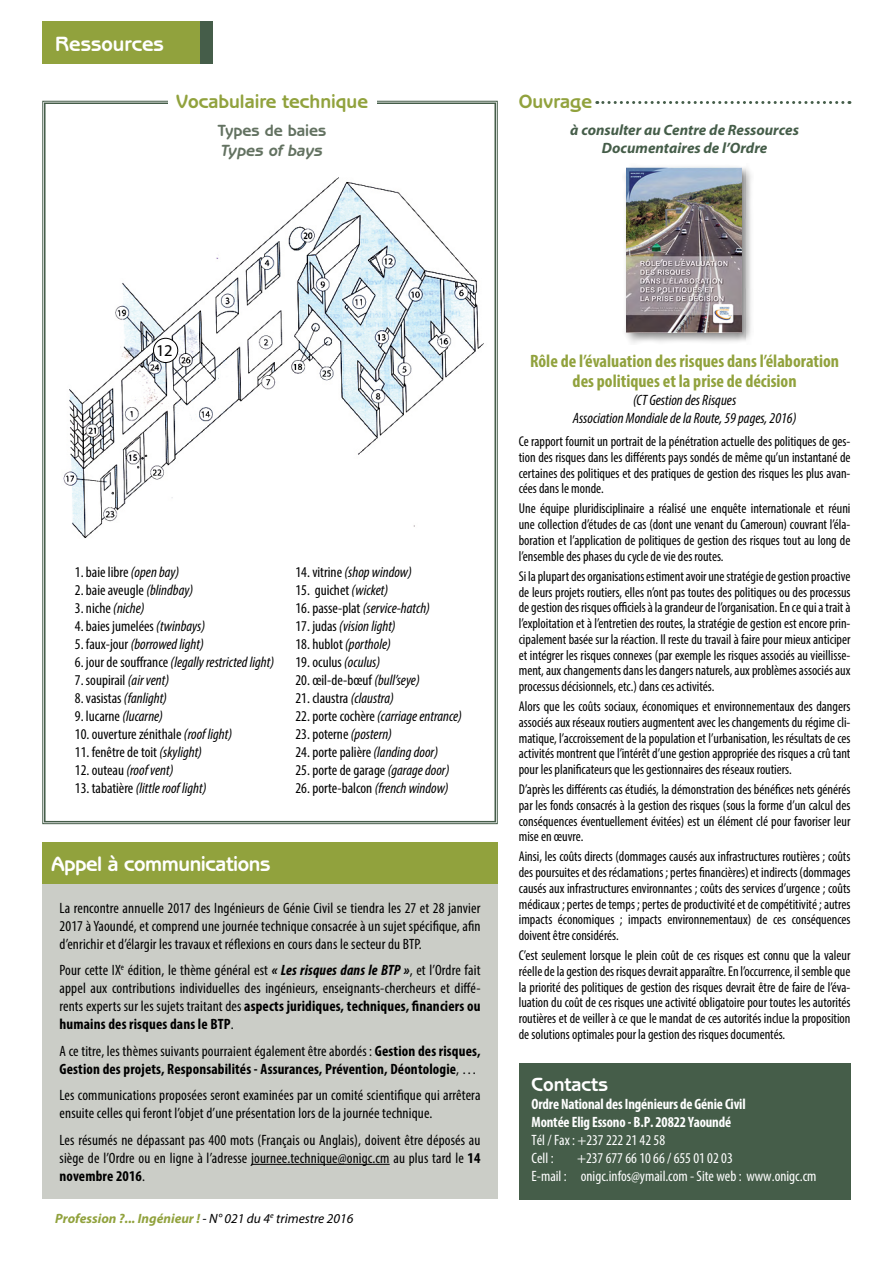
<style>
.page{position:relative;width:893px;height:1263px;background:#fff}
.page>*{position:absolute;margin:0;border:0;box-sizing:border-box;transform-origin:0 0}
.t1{font:700 21px "Benguiat Gothic IT Cby BT";letter-spacing:-.02em;color:#fff}
.t2{font:700 21px "Benguiat Gothic IT Cby BT";color:#fff}
.t3{font:700 19.5px "Benguiat Gothic IT Cby BT";color:#91a23d}
.t4{font:700 19.5px "Benguiat Gothic IT Cby BT";color:#fff}
.t5{font:700 condensed 18px/19.5px "Myriad Pro";color:#91a23d;text-align:center}
.t6{font:700 16.5px "Benguiat Gothic IT Cby BT";color:#637261}
.t7{font:italic 700 16.5px "Benguiat Gothic IT Cby BT";color:#637261}
.t8{font:16.5px "Myriad Pro";color:#000}
.t9{font:condensed 15px/18px "Myriad Pro";letter-spacing:.01em;color:#000;text-align:justify}
.t10{font:italic condensed 15px/18px "Myriad Pro";color:#000;text-align:center}
.t11{font:700 condensed 15px/18px "Myriad Pro";letter-spacing:.01em;color:#000}
.t12{font:condensed 15px/18px "Myriad Pro";color:#fff}
.t13{font:700 condensed 15px/18px "Myriad Pro";letter-spacing:-.01em;color:#fff}
.t14{font:italic 700 15px/18px "Myriad Pro";color:#455d49;text-align:center}
.t15{font:condensed 14.25px/15.8px "Myriad Pro";color:#000;text-align:justify}
.t16{font:italic 700 13.5px "Myriad Pro";color:#91a23d}
.s1{font-style:italic}
.s2{font-style:normal}
.s3{font-weight:700;font-style:italic}
.s4{font-weight:700}
.s5{font-weight:400}
.s6{font-weight:400;color:#000}
</style>
<div class="page">
<svg style="left:42px;top:101px;width:456px;height:723px"></svg>
<div style="left:168px;top:94px;width:208px;height:24px;background:#fff"></div>
<svg style="left:597px;top:101px;width:246px;height:3px"></svg>
<div style="left:132px;top:21px;width:81px;height:43px;background:#455d49"></div>
<div style="left:43px;top:21px;width:157px;height:43px;background:#91a23d"></div>
<div style="left:519px;top:1063px;width:331px;height:136px;background:#455d49"></div>
<img style="left:58px;top:174px;width:430px;height:366px">
<div style="left:153px;top:338px;width:25px;height:24px;background:#fff;border-radius:50%"></div>
<div style="left:153px;top:338px;width:25px;height:25px;border:1px solid #000;border-radius:50%"></div>
<div style="left:43px;top:842px;width:454px;height:42px;background:#91a23d"></div>
<div style="left:43px;top:884px;width:454px;height:315px;background:#cbcdc7"></div>
<hr style="left:251px;top:1164px;width:139px;height:1px;background:#000">
<div style="left:622px;top:163px;width:132px;height:182px;background:#000;opacity:.5"></div>
<img style="left:626px;top:167px;width:115px;height:165px">
<h1 class="t2" style="left:55px;top:30px;width:110px">Ressources</h1>
<h2 class="t3" style="left:176px;top:90px;width:193px">Vocabulaire technique</h2>
<p class="t6" style="left:218px;top:120px;width:110px">Types de baies</p>
<p class="t7" style="left:221px;top:140px;width:104px">Types of bays</p>
<h2 class="t3" style="left:519px;top:90px;width:75px">Ouvrage</h2>
<p class="t14" style="left:570px;top:120px;width:230px">à consulter au Centre de Ressources<br>Documentaires de l’Ordre</p>
<p class="t8" style="left:156px;top:340px;width:18px">12</p>
<p class="t9" style="left:75px;top:563px;width:106px">1. baie libre <span class="s1">(open bay)</span></p>
<p class="t9" style="left:75px;top:581px;width:120px">2. baie aveugle <span class="s1">(blindbay)</span></p>
<p class="t9" style="left:75px;top:599px;width:71px">3. niche <span class="s1">(niche)</span></p>
<p class="t9" style="left:75px;top:617px;width:132px">4. baies jumelées <span class="s1">(twinbays)</span></p>
<p class="t10" style="left:75px;top:635px;width:130px"><span class="s2">5. faux-jour</span> (borrowed light)</p>
<p class="t10" style="left:75px;top:653px;width:201px"><span class="s2">6. jour de souffrance</span> (legally restricted light)</p>
<p class="t9" style="left:75px;top:671px;width:96px">7. soupirail <span class="s1">(air vent)</span></p>
<p class="t9" style="left:75px;top:689px;width:94px">8. vasistas <span class="s1">(fanlight)</span></p>
<p class="t9" style="left:75px;top:707px;width:90px">9. lucarne <span class="s1">(lucarne)</span></p>
<p class="t9" style="left:75px;top:725px;width:159px">10. ouverture zénithale <span class="s1">(roof light)</span></p>
<p class="t9" style="left:75px;top:743px;width:129px">11. fenêtre de toit <span class="s1">(skylight)</span></p>
<p class="t10" style="left:75px;top:761px;width:100px"><span class="s2">12. outeau</span> (roof vent)</p>
<p class="t10" style="left:75px;top:779px;width:133px"><span class="s2">13. tabatière</span> (little roof light)</p>
<p class="t10" style="left:296px;top:563px;width:118px"><span class="s2">14. vitrine</span> (shop window)</p>
<p class="t9" style="left:296px;top:581px;width:94px">15. guichet <span class="s1">(wicket)</span></p>
<p class="t10" style="left:296px;top:599px;width:136px"><span class="s2">16. passe-plat</span> (service-hatch)</p>
<p class="t10" style="left:296px;top:617px;width:102px"><span class="s2">17. judas</span> (vision light)</p>
<p class="t10" style="left:296px;top:635px;width:97px"><span class="s2">18. hublot</span> (porthole)</p>
<p class="t9" style="left:296px;top:653px;width:86px">19. oculus <span class="s1">(oculus)</span></p>
<p class="t9" style="left:296px;top:671px;width:126px">20. œil-de-bœuf <span class="s1">(bull’seye)</span></p>
<p class="t9" style="left:296px;top:689px;width:100px">21. claustra <span class="s1">(claustra)</span></p>
<p class="t10" style="left:296px;top:707px;width:168px"><span class="s2">22. porte cochère</span> (carriage entrance)</p>
<p class="t9" style="left:296px;top:725px;width:98px">23. poterne <span class="s1">(postern)</span></p>
<p class="t9" style="left:296px;top:743px;width:144px">24. porte palière <span class="s1">(landing door)</span></p>
<p class="t9" style="left:296px;top:761px;width:155px">25. porte de garage <span class="s1">(garage door)</span></p>
<p class="t9" style="left:296px;top:779px;width:155px">26. porte-balcon <span class="s1">(french window)</span></p>
<h1 class="t1" style="left:51px;top:851px;width:221px">Appel à communications</h1>
<p class="t9" style="left:60px;top:899px;width:422px">La rencontre annuelle 2017 des Ingénieurs de Génie Civil se tiendra les 27 et 28 janvier 2017 à Yaoundé, et comprend une journée technique consacrée à un sujet spécifique, afin d’enrichir et d’élargir les travaux et réflexions en cours dans le secteur du BTP.</p>
<p class="t9" style="left:60px;top:961px;width:422px">Pour cette IX<sup>e</sup> édition, le thème général est <span class="s3">« Les risques dans le BTP »</span>, et l’Ordre fait appel aux contributions individuelles des ingénieurs, enseignants-chercheurs et diffé&shy;rents experts sur les sujets traitant des <span class="s4">aspects juridiques, techniques, financiers ou humains des risques dans le BTP</span>.</p>
<p class="t11" style="left:60px;top:1041px;width:422px"><span class="s5">A ce titre, les thèmes suivants pourraient également être abordés :</span> Gestion des risques,<br>Gestion des projets, Responsabilités - Assurances, Prévention, Déontologie<span class="s5">, …</span></p>
<p class="t9" style="left:60px;top:1086px;width:422px">Les communications proposées seront examinées par un comité scientifique qui arrêtera ensuite celles qui feront l’objet d’une présentation lors de la journée technique.</p>
<p class="t9" style="left:60px;top:1131px;width:422px">Les résumés ne dépassant pas 400 mots (Français ou Anglais), doivent être déposés au siège de l’Ordre ou en ligne à l’adresse journee.technique@onigc.cm au plus tard le <span class="s4">14 novembre 2016</span>.</p>
<p class="t16" style="left:55px;top:1209px;width:300px">Profession ?... Ingénieur ! <span class="s6">- N° 021 du 4</span><sup>e</sup> <span class="s6">trimestre 2016</span></p>
<p class="t5" style="left:530px;top:351px;width:310px">Rôle de l’évaluation des risques dans l’élaboration des politiques et la prise de décision</p>
<p class="t10" style="left:573px;top:391px;width:225px">(CT Gestion des Risques<br>Association Mondiale de la Route, 59 pages, 2016)</p>
<p class="t15" style="left:519px;top:433px;width:333px">Ce rapport fournit un portrait de la pénétration actuelle des politiques de ges&shy;tion des risques dans les différents pays sondés de même qu’un instantané de certaines des politiques et des pratiques de gestion des risques les plus avan&shy;cées dans le monde.</p>
<p class="t15" style="left:519px;top:501px;width:333px">Une équipe pluridisciplinaire a réalisé une enquête internationale et réuni une collection d’études de cas (dont une venant du Cameroun) couvrant l’éla&shy;boration et l’application de politiques de gestion des risques tout au long de l’ensemble des phases du cycle de vie des routes.</p>
<p class="t15" style="left:519px;top:568px;width:333px">Si la plupart des organisations estiment avoir une stratégie de gestion proactive de leurs projets routiers, elles n’ont pas toutes des politiques ou des processus de gestion des risques officiels à la grandeur de l’organisation. En ce qui a trait à l’exploitation et à l’entretien des routes, la stratégie de gestion est encore prin&shy;cipalement basée sur la réaction. Il reste du travail à faire pour mieux anticiper et intégrer les risques connexes (par exemple les risques associés au vieillisse&shy;ment, aux changements dans les dangers naturels, aux problèmes associés aux processus décisionnels, etc.) dans ces activités.</p>
<p class="t15" style="left:519px;top:698px;width:333px">Alors que les coûts sociaux, économiques et environnementaux des dangers associés aux réseaux routiers augmentent avec les changements du régime cli&shy;matique, l’accroissement de la population et l’urbanisation, les résultats de ces activités montrent que l’intérêt d’une gestion appropriée des risques a crû tant pour les planificateurs que les gestionnaires des réseaux routiers.</p>
<p class="t15" style="left:519px;top:781px;width:333px">D’après les différents cas étudiés, la démonstration des bénéfices nets générés par les fonds consacrés à la gestion des risques (sous la forme d’un calcul des conséquences éventuellement évitées) est un élément clé pour favoriser leur mise en œuvre.</p>
<p class="t15" style="left:519px;top:848px;width:333px">Ainsi, les coûts directs (dommages causés aux infrastructures routières ; coûts des poursuites et des réclamations ; pertes financières) et indirects (dommages causés aux infrastructures environnantes ; coûts des services d’urgence ; coûts médicaux ; pertes de temps ; pertes de productivité et de compétitivité ; autres impacts économiques ; impacts environnementaux) de ces conséquences doivent être considérés.</p>
<p class="t15" style="left:519px;top:947px;width:333px">C’est seulement lorsque le plein coût de ces risques est connu que la valeur réelle de la gestion des risques devrait apparaître. En l’occurrence, il semble que la priorité des politiques de gestion des risques devrait être de faire de l’éva&shy;luation du coût de ces risques une activité obligatoire pour toutes les autorités routières et de veiller à ce que le mandat de ces autorités inclue la proposition de solutions optimales pour la gestion des risques documentés.</p>
<h2 class="t4" style="left:531px;top:1072px;width:78px">Contacts</h2>
<p class="t13" style="left:531px;top:1095px;width:216px">Ordre National des Ingénieurs de Génie Civil<br>Montée Elig Essono - B.P. 20822 Yaoundé</p>
<p class="t12" style="left:531px;top:1131px;width:135px">Tél / Fax : +237 222 21 42 58<br>Cell :</p>
<p class="t12" style="left:531px;top:1149px;width:286px;text-indent:46px">+237 677 66 10 66 / 655 01 02 03<br>E-mail : onigc.infos@ymail.com - Site web : www.onigc.cm</p>
</div>
